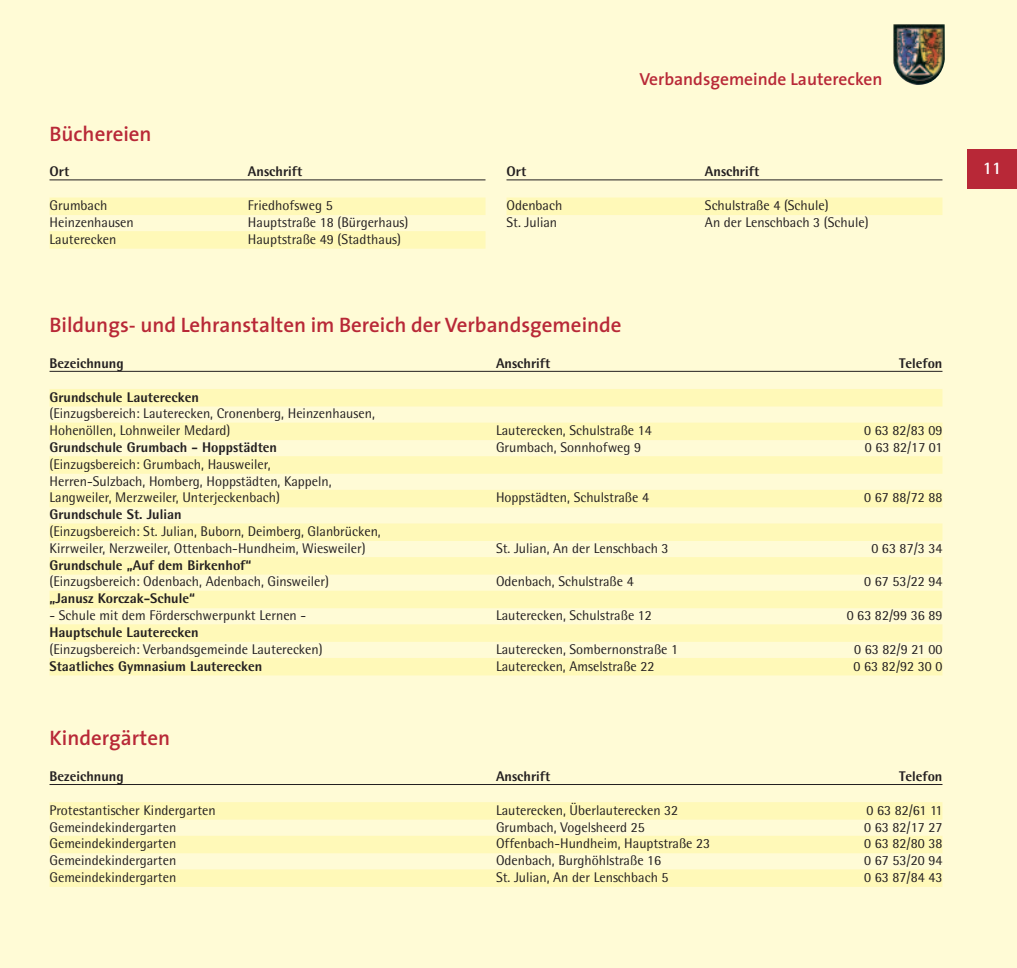
<style>
.page{position:relative;width:1017px;height:968px;background:#fff}
.page>*{position:absolute;margin:0;border:0;box-sizing:border-box;transform-origin:0 0}
.t1{font:600 21px "The Sans";color:#b82837}
.t2{font:600 17.5px "The Sans";color:#b82837}
.t3{font:700 17.5px "Rotis Semi Sans";color:#fff}
.t4{font:14px/16.8px "Rotis Semi Sans";color:#231f20}
.t5{font:800 14px "Rotis Semi Sans";color:#231f20}
</style>
<div class="page">
<div style="left:0;top:1px;width:1017px;height:966px;background:#fffbd6"></div>
<div style="left:967px;top:149px;width:50px;height:40px;background:#b82837"></div>
<img style="left:893px;top:24px;width:52px;height:61px">
<hr style="left:50px;top:371px;width:892px;height:1px;background:#231f20">
<div style="left:50px;top:389px;width:892px;height:17px;background:#fff9b8"></div>
<div style="left:50px;top:422px;width:892px;height:18px;background:#fff9b8"></div>
<div style="left:50px;top:456px;width:892px;height:17px;background:#fff9b8"></div>
<div style="left:50px;top:490px;width:892px;height:17px;background:#fff9b8"></div>
<div style="left:50px;top:523px;width:892px;height:18px;background:#fff9b8"></div>
<div style="left:50px;top:557px;width:892px;height:17px;background:#fff9b8"></div>
<div style="left:50px;top:590px;width:892px;height:18px;background:#fff9b8"></div>
<div style="left:50px;top:624px;width:892px;height:17px;background:#fff9b8"></div>
<div style="left:50px;top:658px;width:892px;height:17px;background:#fff9b8"></div>
<hr style="left:50px;top:784px;width:892px;height:1px;background:#231f20">
<div style="left:50px;top:802px;width:892px;height:17px;background:#fff9b8"></div>
<div style="left:50px;top:835px;width:892px;height:18px;background:#fff9b8"></div>
<div style="left:50px;top:869px;width:892px;height:17px;background:#fff9b8"></div>
<hr style="left:50px;top:179px;width:435px;height:1px;background:#231f20">
<div style="left:50px;top:197px;width:435px;height:18px;background:#fff9b8"></div>
<div style="left:50px;top:231px;width:435px;height:17px;background:#fff9b8"></div>
<hr style="left:506px;top:179px;width:436px;height:1px;background:#231f20">
<div style="left:506px;top:197px;width:436px;height:18px;background:#fff9b8"></div>
<h1 class="t1" style="left:50px;top:125px;width:104px">Büchereien</h1>
<p class="t5" style="left:50px;top:167px;width:21px">Ort</p>
<p class="t5" style="left:248px;top:167px;width:56px">Anschrift</p>
<p class="t4" style="left:50px;top:198px;width:59px">Grumbach</p>
<p class="t4" style="left:248px;top:198px;width:86px">Friedhofsweg 5</p>
<p class="t4" style="left:50px;top:215px;width:86px">Heinzenhausen</p>
<p class="t4" style="left:248px;top:215px;width:162px">Hauptstraße 18 (Bürgerhaus)</p>
<p class="t4" style="left:50px;top:232px;width:68px">Lauterecken</p>
<p class="t4" style="left:248px;top:232px;width:155px">Hauptstraße 49 (Stadthaus)</p>
<p class="t2" style="left:639px;top:73px;width:245px">Verbandsgemeinde Lauterecken</p>
<p class="t5" style="left:506px;top:167px;width:21px">Ort</p>
<p class="t5" style="left:705px;top:167px;width:56px">Anschrift</p>
<p class="t4" style="left:506px;top:198px;width:57px">Odenbach</p>
<p class="t4" style="left:705px;top:198px;width:125px">Schulstraße 4 (Schule)</p>
<p class="t4" style="left:506px;top:215px;width:52px">St. Julian</p>
<p class="t4" style="left:705px;top:215px;width:165px">An der Lenschbach 3 (Schule)</p>
<h1 class="t1" style="left:50px;top:317px;width:574px">Bildungs- und Lehranstalten im Bereich der Verbandsgemeinde</h1>
<p class="t5" style="left:50px;top:358px;width:76px">Bezeichnung</p>
<p class="t5" style="left:496px;top:358px;width:56px">Anschrift</p>
<p class="t5" style="left:899px;top:358px;width:45px">Telefon</p>
<p class="t5" style="left:50px;top:392px;width:151px">Grundschule Lauterecken</p>
<p class="t4" style="left:50px;top:406px;width:327px">(Einzugsbereich: Lauterecken, Cronenberg, Heinzenhausen,<br>Hohenöllen, Lohnweiler Medard)</p>
<p class="t4" style="left:496px;top:423px;width:157px">Lauterecken, Schulstraße 14</p>
<p class="t4" style="left:864px;top:423px;width:80px">0 63 82/83 09</p>
<p class="t5" style="left:50px;top:442px;width:229px">Grundschule Grumbach - Hoppstädten</p>
<p class="t4" style="left:496px;top:440px;width:147px">Grumbach, Sonnhofweg 9</p>
<p class="t4" style="left:865px;top:440px;width:79px">0 63 82/17 01</p>
<p class="t4" style="left:50px;top:457px;width:284px">(Einzugsbereich: Grumbach, Hausweiler,<br>Herren-Sulzbach, Homberg, Hoppstädten, Kappeln,<br>Langweiler, Merzweiler, Unterjeckenbach)</p>
<p class="t4" style="left:496px;top:490px;width:155px">Hoppstädten, Schulstraße 4</p>
<p class="t4" style="left:864px;top:490px;width:80px">0 67 88/72 88</p>
<p class="t5" style="left:50px;top:509px;width:134px">Grundschule St. Julian</p>
<p class="t4" style="left:50px;top:524px;width:333px">(Einzugsbereich: St. Julian, Buborn, Deimberg, Glanbrücken,<br>Kirrweiler, Nerzweiler, Ottenbach-Hundheim, Wiesweiler)</p>
<p class="t4" style="left:496px;top:541px;width:174px">St. Julian, An der Lenschbach 3</p>
<p class="t4" style="left:871px;top:541px;width:73px">0 63 87/3 34</p>
<p class="t5" style="left:50px;top:560px;width:203px">Grundschule „Auf dem Birkenhof“</p>
<p class="t4" style="left:50px;top:574px;width:281px">(Einzugsbereich: Odenbach, Adenbach, Ginsweiler)</p>
<p class="t4" style="left:496px;top:574px;width:139px">Odenbach, Schulstraße 4</p>
<p class="t4" style="left:864px;top:574px;width:80px">0 67 53/22 94</p>
<p class="t5" style="left:50px;top:593px;width:147px">„Janusz Korczak-Schule“</p>
<p class="t4" style="left:50px;top:608px;width:258px">- Schule mit dem Förderschwerpunkt Lernen -</p>
<p class="t4" style="left:496px;top:608px;width:157px">Lauterecken, Schulstraße 12</p>
<p class="t4" style="left:847px;top:608px;width:97px">0 63 82/99 36 89</p>
<p class="t5" style="left:50px;top:627px;width:151px">Hauptschule Lauterecken</p>
<p class="t4" style="left:50px;top:642px;width:275px">(Einzugsbereich: Verbandsgemeinde Lauterecken)</p>
<p class="t4" style="left:496px;top:642px;width:184px">Lauterecken, Sombernonstraße 1</p>
<p class="t4" style="left:854px;top:642px;width:90px">0 63 82/9 21 00</p>
<p class="t5" style="left:50px;top:660px;width:214px">Staatliches Gymnasium Lauterecken</p>
<p class="t4" style="left:496px;top:658px;width:160px">Lauterecken, Amselstraße 22</p>
<p class="t4" style="left:854px;top:658px;width:90px">0 63 82/92 30 0</p>
<h1 class="t1" style="left:50px;top:730px;width:122px">Kindergärten</h1>
<p class="t5" style="left:50px;top:771px;width:76px">Bezeichnung</p>
<p class="t5" style="left:496px;top:771px;width:56px">Anschrift</p>
<p class="t5" style="left:899px;top:771px;width:45px">Telefon</p>
<p class="t4" style="left:50px;top:802px;width:168px">Protestantischer Kindergarten</p>
<p class="t4" style="left:496px;top:802px;width:184px">Lauterecken, Überlauterecken 32</p>
<p class="t4" style="left:866px;top:802px;width:78px">0 63 82/61 11</p>
<p class="t4" style="left:50px;top:819px;width:128px">Gemeindekindergarten</p>
<p class="t4" style="left:496px;top:819px;width:150px">Grumbach, Vogelsheerd 25</p>
<p class="t4" style="left:864px;top:819px;width:80px">0 63 82/17 27</p>
<p class="t4" style="left:50px;top:836px;width:128px">Gemeindekindergarten</p>
<p class="t4" style="left:496px;top:836px;width:216px">Offenbach-Hundheim, Hauptstraße 23</p>
<p class="t4" style="left:864px;top:836px;width:80px">0 63 82/80 38</p>
<p class="t4" style="left:50px;top:853px;width:128px">Gemeindekindergarten</p>
<p class="t4" style="left:496px;top:853px;width:167px">Odenbach, Burghöhlstraße 16</p>
<p class="t4" style="left:864px;top:853px;width:80px">0 67 53/20 94</p>
<p class="t4" style="left:50px;top:870px;width:128px">Gemeindekindergarten</p>
<p class="t4" style="left:496px;top:870px;width:174px">St. Julian, An der Lenschbach 5</p>
<p class="t4" style="left:864px;top:870px;width:80px">0 63 87/84 43</p>
<p class="t3" style="left:983px;top:162px;width:20px">11</p>
</div>
